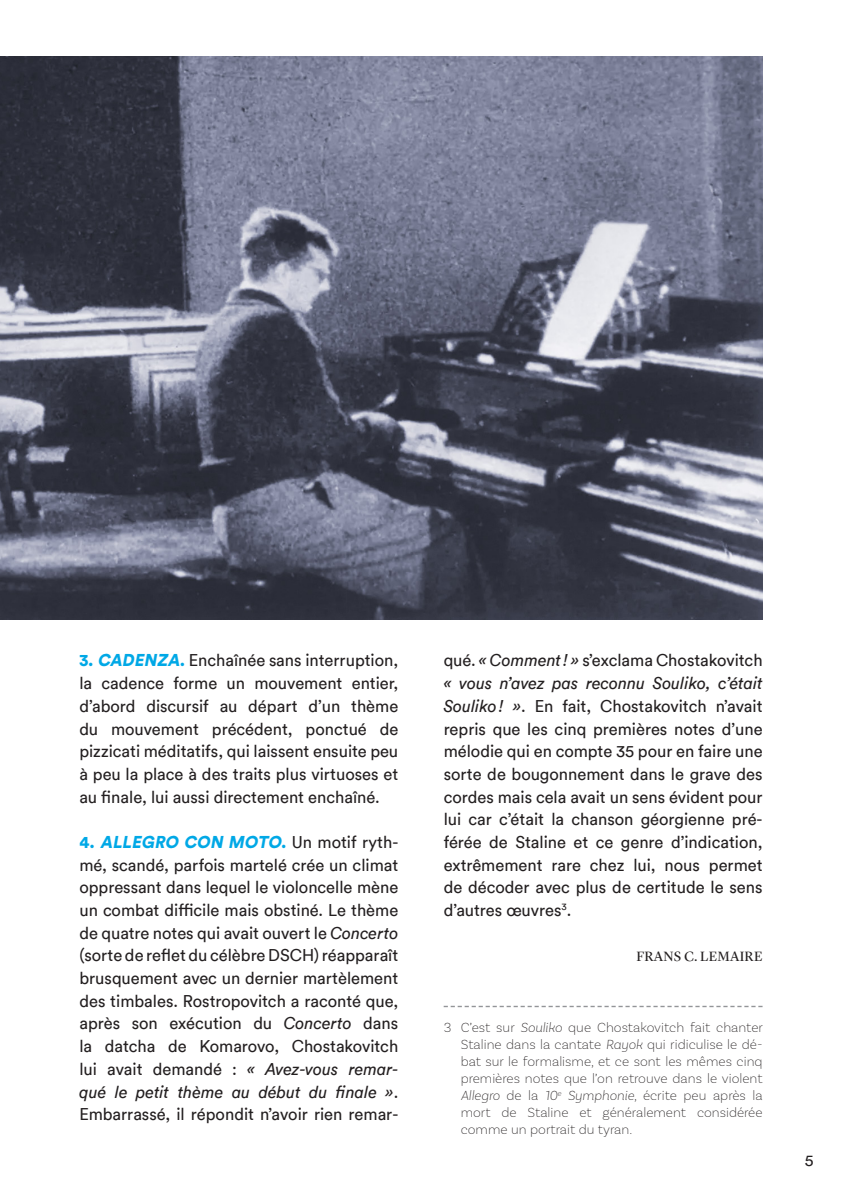
<style>
.page{position:relative;width:842px;height:1191px;background:#fff}
.page>*{position:absolute;margin:0;border:0;box-sizing:border-box;transform-origin:0 0}
.TX__limite_césure__7356{font:17px/22.6px "Circular";color:#231f20;text-align:justify}
.t1{font:16px "Circular";color:#231f20}
._17-note_bas_de_page_-_c7_-_int_8{font:200 14px/17px "Basic Sans";color:#231f20;text-align:justify}
.TX_signatures{font:14px "Lyon Display";letter-spacing:.02em;color:#231f20}
.s1{font-family:"Circular Std";font-weight:900;color:#00a8e6}
.s2{font-family:"Circular Std";font-weight:900;font-style:italic;color:#00a8e6}
.s3{font-style:italic}
</style>
<div class="page">
<svg style="left:444px;top:1005px;width:319px;height:2px"></svg>
<img style="left:0;top:57px;width:763px;height:562px">
<p class="TX__limite_césure__7356" style="left:79px;top:648px;width:320px"><span class="s1">3.</span> <span class="s2">CADENZA</span><span class="s1">.</span> Enchaînée sans interruption, la cadence forme un mouvement entier, d’abord discursif au départ d’un thème du mouvement précédent, ponctué de pizzicati méditatifs, qui laissent ensuite peu à peu la place à des traits plus virtuoses et au finale, lui aussi directement enchaîné.</p>
<p class="TX__limite_césure__7356" style="left:79px;top:830px;width:320px"><span class="s1">4 .</span> <span class="s2">ALLEGRO CON MOTO</span><span class="s1">.</span> U n m o t i f r y t h - mé, scandé, parfois martelé crée un climat oppressant dans lequel le violoncelle mène un combat difficile mais obstiné. Le thème de quatre notes qui avait ouvert le <span class="s3">Concerto </span>(sorte de reflet du célèbre DSCH) réapparaît brusquement avec un dernier martèlement des timbales. Rostropovitch a raconté que, après son exécution du <span class="s3">Concerto</span> dans la datcha de Komarovo, Chostakovitch lui avait demandé : <span class="s3">« Avez-vous remar&shy;qué le petit thème au début du finale »</span>.<br>Embarrassé, il répondit n’avoir rien remar-</p>
<p class="TX__limite_césure__7356" style="left:444px;top:648px;width:320px">qué. <span class="s3">« Comment! »</span> s’exclama Chostakovitch <span class="s3">« vous n’avez pas reconnu Souliko, c’était Souliko! »</span>. En fait, Chostakovitch n’avait repris que les cinq premières notes d’une mélodie qui en compte 35 pour en faire une sorte de bougonnement dans le grave des cordes mais cela avait un sens évident pour lui car c’était la chanson géorgienne pré&shy;férée de Staline et ce genre d’indication, extrêmement rare chez lui, nous permet de décoder avec plus de certitude le sens d’autres œuvres<sup>3</sup>.</p>
<p class="TX_signatures" style="left:636px;top:946px;width:128px">FRANS C. LEMAIRE</p>
<p class="_17-note_bas_de_page_-_c7_-_int_8" style="left:461px;top:1019px;width:304px;text-indent:-17px">3 C’est sur <span class="s3">Souliko</span> que Chostakovitch fait chanter Staline dans la cantate <span class="s3">Rayok</span> qui ridiculise le dé&shy;bat sur le formalisme, et ce sont les mêmes cinq premières notes que l’on retrouve dans le violent <span class="s3">Allegro</span> de la <span class="s3">10</span><sup>e</sup> <span class="s3">Symphonie</span>, écrite peu après la mort de Staline et généralement considérée comme un portrait du tyran.</p>
<p class="t1" style="left:805px;top:1149px;width:10px">5</p>
</div>
